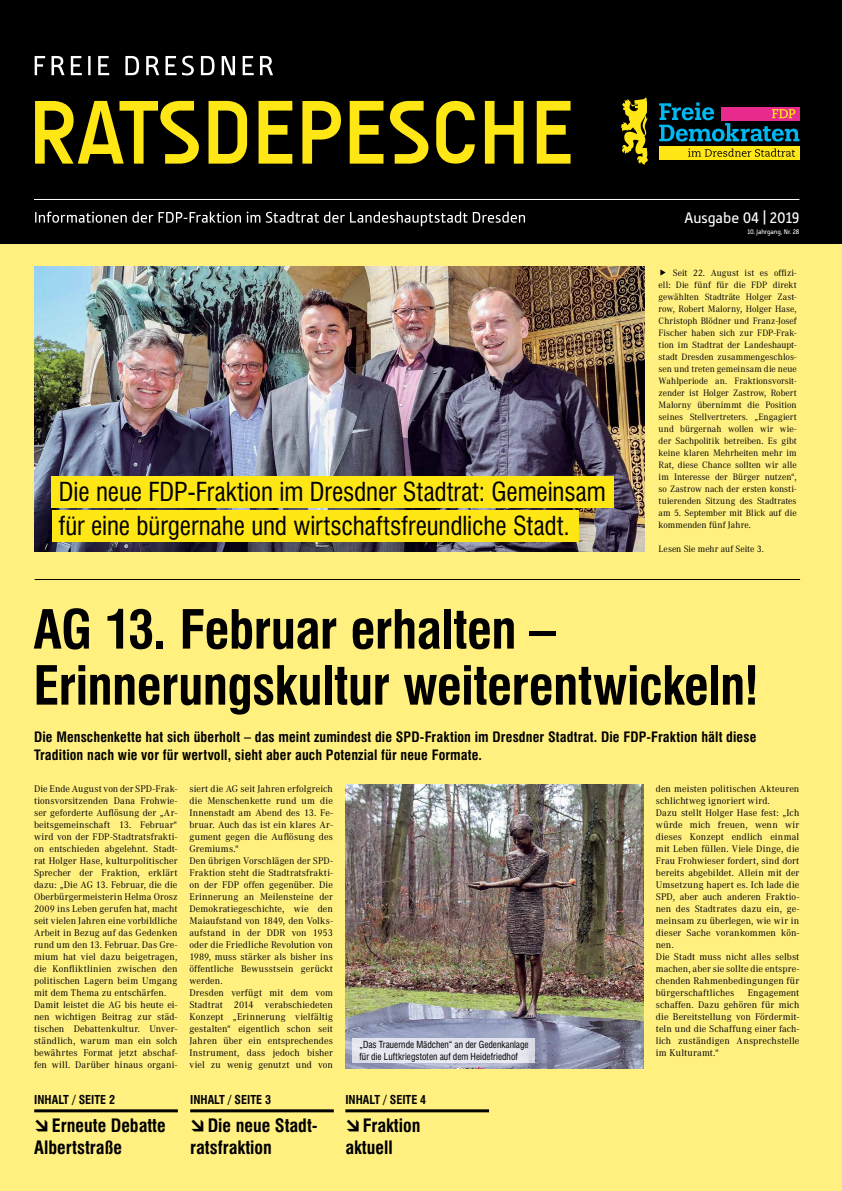
<style>
.page{position:relative;width:842px;height:1191px;background:#fff080}
.page>*{position:absolute;margin:0;border:0;box-sizing:border-box;transform-origin:0 0}
.t1{font:700 condensed 52.5px/56px "Swiss 721 BT";letter-spacing:-.015em;color:#000}
.t2{font:condensed 25.5px/33.5px "Swiss 721 BT";letter-spacing:-.005em;color:#000}
.t3{font:700 condensed 18px/22px "Swiss 721 BT";color:#000}
.t4{font:16px "Tabula ITC";color:#fff}
.t5{font:700 condensed 14px/18px "Swiss 721 BT";letter-spacing:.01em;color:#000}
.t6{font:700 condensed 12px "Swiss 721 BT";color:#000}
.t7{font:10px/12px "Corporate A";letter-spacing:.01em;color:#000}
.t8{font:9.6px/12px "Corporate A";color:#000;text-align:justify}
.t9{font:condensed 9.5px/12px "Swiss 721 BT";letter-spacing:.005em;color:#000}
.t10{font:7px "Tabula ITC";letter-spacing:-.005em;color:#fff}
</style>
<div class="page">
<div style="left:0;top:0;width:842px;height:244px;background:#000"></div>
<svg style="left:35px;top:101px;width:535px;height:63px"></svg>
<svg style="left:35px;top:56px;width:238px;height:19px"></svg>
<hr style="left:34px;top:199px;width:765px;height:1px;background:#fff">
<hr style="left:34px;top:1109px;width:144px;height:3px;background:#000">
<hr style="left:190px;top:1109px;width:144px;height:3px;background:#000">
<hr style="left:345px;top:1109px;width:144px;height:3px;background:#000">
<hr style="left:35px;top:579px;width:765px;height:1px;background:#000">
<img style="left:35px;top:267px;width:609px;height:284px">
<div style="left:52px;top:510px;width:526px;height:32px;background:#ffe715"></div>
<div style="left:659px;top:146px;width:140px;height:13px;background:#ffe715"></div>
<svg style="left:659px;top:102px;width:140px;height:40px"></svg>
<svg style="left:620px;top:97px;width:28px;height:68px"></svg>
<svg style="left:688px;top:148px;width:107px;height:9px"></svg>
<svg style="left:35px;top:212px;width:490px;height:14px"></svg>
<img style="left:345px;top:784px;width:299px;height:284px">
<div style="left:353px;top:1037px;width:182px;height:25px;background:#e4e6ef"></div>
<div style="left:52px;top:476px;width:562px;height:32px;background:#ffe715"></div>
<h2 class="t2" style="left:59px;top:475px;width:549px">Die neue FDP-Fraktion im Dresdner Stadtrat: Gemeinsam für eine bürgernahe und wirtschaftsfreundliche Stadt.</h2>
<h3 class="t4" style="left:684px;top:208px;width:116px">Ausgabe 04 | 2019</h3>
<p class="t10" style="left:747px;top:227px;width:54px">10. Jahrgang, Nr. 28</p>
<p class="t8" style="left:659px;top:267px;width:140px;text-indent:14px">Seit 22. August ist es offizi&shy;ell: Die fünf für die FDP direkt gewählten Stadträte Holger Zast&shy;row, Robert Malorny, Holger Hase, Christoph Blödner und Franz-Josef Fischer haben sich zur FDP-Frak&shy;tion im Stadtrat der Landeshaupt&shy;stadt Dresden zusammengeschlos&shy;sen und treten gemeinsam die neue Wahlperiode an. Fraktionsvorsit&shy;zender ist Holger Zastrow, Robert Malorny übernimmt die Position seines Stellvertreters. „Engagiert und bürgernah wollen wir wie&shy;der Sachpolitik betreiben. Es gibt keine klaren Mehrheiten mehr im Rat, diese Chance sollten wir alle im Interesse der Bürger nutzen“, so Zastrow nach der ersten konsti&shy;tuierenden Sitzung des Stadtrates am 5. September mit Blick auf die kommenden fünf Jahre.</p>
<p class="t8" style="left:659px;top:543px;width:107px">Lesen Sie mehr auf Seite 3.</p>
<h1 class="t1" style="left:33px;top:601px;width:727px">AG 13. Februar erhalten –<br>Erinnerungskultur weiterentwickeln!</h1>
<h3 class="t5" style="left:34px;top:728px;width:724px">Die Menschenkette hat sich überholt – das meint zumindest die SPD-Fraktion im Dresdner Stadtrat. Die FDP-Fraktion hält diese<br>Tradition nach wie vor für wertvoll, sieht aber auch Potenzial für neue Formate.</h3>
<p class="t7" style="left:34px;top:783px;width:145px">Die Ende August von der SPD-Frak&shy;tionsvorsitzenden Dana Frohwie&shy;ser geforderte Auflösung der „Ar&shy;beitsgemeinschaft 13. Februar“ wird von der FDP-Stadtratsfrakti&shy;on entschieden abgelehnt. Stadt&shy;rat Holger Hase, kulturpolitischer Sprecher der Fraktion, erklärt dazu: „Die AG 13. Februar, die die Oberbürgermeisterin Helma Orosz 2009 ins Leben gerufen hat, macht seit vielen Jahren eine vorbildliche Arbeit in Bezug auf das Gedenken rund um den 13. Februar. Das Gre&shy;mium hat viel dazu beigetragen, die Konfliktlinien zwischen den politischen Lagern beim Umgang mit dem Thema zu entschärfen.<br>Damit leistet die AG bis heute ei&shy;nen wichtigen Beitrag zur städ&shy;tischen Debattenkultur. Unver&shy;ständlich, warum man ein solch bewährtes Format jetzt abschaf&shy;fen will. Darüber hinaus organi-</p>
<p class="t7" style="left:189px;top:783px;width:145px">siert die AG seit Jahren erfolgreich die Menschenkette rund um die<br>Innenstadt am Abend des 13. Fe&shy;bruar. Auch das ist ein klares Ar&shy;gument gegen die Auflösung des<br>Gremiums.“<br>Den übrigen Vorschlägen der SPD-<br>Fraktion steht die Stadtratsfrakti&shy;on der FDP offen gegenüber. Die<br>Erinnerung an Meilensteine der<br>Demokratiegeschichte, wie den<br>Maiaufstand von 1849, den Volks&shy;aufstand in der DDR von 1953 oder die Friedliche Revolution von<br>1989, muss stärker als bisher ins öffentliche Bewusstsein gerückt werden.<br>Dresden verfügt mit dem vom<br>Stadtrat 2014 verabschiedeten<br>Konzept „Erinnerung vielfältig gestalten“ eigentlich schon seit<br>Jahren über ein entsprechendes<br>Instrument, dass jedoch bisher viel zu wenig genutzt und von</p>
<p class="t7" style="left:656px;top:783px;width:145px">den meisten politischen Akteuren schlichtweg ignoriert wird.<br>Dazu stellt Holger Hase fest: „Ich würde mich freuen, wenn wir dieses Konzept endlich einmal mit Leben füllen. Viele Dinge, die<br>Frau Frohwieser fordert, sind dort bereits abgebildet. Allein mit der<br>Umsetzung hapert es. Ich lade die<br>SPD, aber auch anderen Fraktio&shy;nen des Stadtrates dazu ein, ge&shy;meinsam zu überlegen, wie wir in dieser Sache vorankommen kön&shy;nen.<br>Die Stadt muss nicht alles selbst machen, aber sie sollte die entspre&shy;chenden Rahmenbedingungen für bürgerschaftliches</p>
<p class="t7" style="left:656px;top:987px;width:145px;text-align:justify;text-indent:92px">Engagement schaffen. Dazu gehören für mich die Bereitstellung von Fördermit&shy;teln und die Schaffung einer fach&shy;lich zuständigen Ansprechstelle im Kulturamt.“</p>
<p class="t9" style="left:359px;top:1038px;width:171px">„Das Trauernde Mädchen“ an der Gedenkanlage für die Luftkriegstoten auf dem Heidefriedhof</p>
<p class="t6" style="left:34px;top:1092px;width:82px">INHALT / SEITE 2</p>
<h3 class="t3" style="left:34px;top:1114px;width:133px">→ Erneute Debatte<br>Albertstraße</h3>
<p class="t6" style="left:190px;top:1092px;width:82px">INHALT / SEITE 3</p>
<h3 class="t3" style="left:190px;top:1114px;width:129px">→ Die neue Stadt&shy;ratsfraktion</h3>
<p class="t6" style="left:345px;top:1092px;width:82px">INHALT / SEITE 4</p>
<h3 class="t3" style="left:345px;top:1114px;width:77px">→ Fraktion aktuell</h3>
</div>
